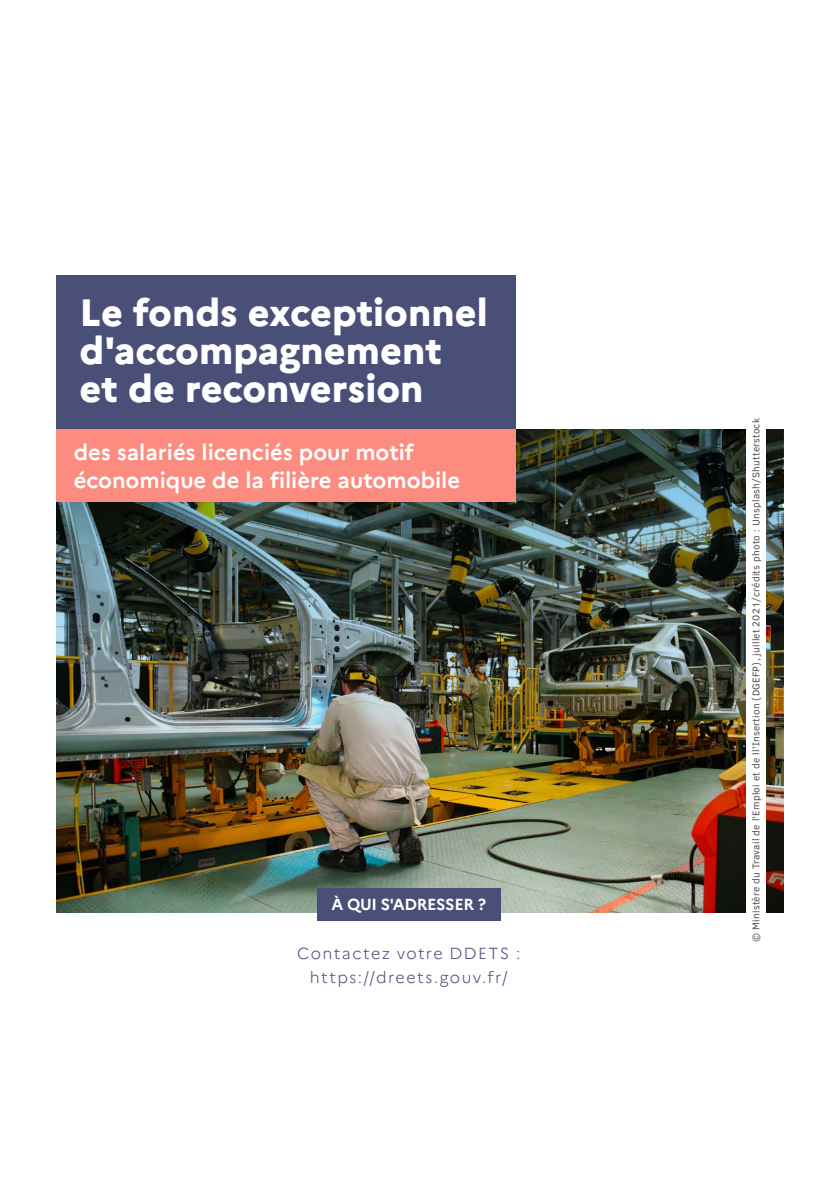
<style>
.page{position:relative;width:840px;height:1191px;background:#fff}
.page>*{position:absolute;margin:0;border:0;box-sizing:border-box;transform-origin:0 0}
.t1{font:800 38px/38px "Marianne";color:#fff}
.t2{font:700 22px/28px "Marianne";color:#fff}
.t3{font:300 16px "Marianne";letter-spacing:.09em;color:#4a4f78}
.t4{font:700 16px "Marianne";letter-spacing:-.02em;color:#fff}
.t5{font:10px "Clear Sans";letter-spacing:.02em;color:#505052}
</style>
<div class="page">
<img style="left:57px;top:823px;width:725px;height:89px">
<img style="left:57px;top:430px;width:725px;height:393px">
<div style="left:317px;top:888px;width:183px;height:32px;background:#4a4f78"></div>
<div style="left:746px;top:369px;width:19px;height:578px;background:#fff"></div>
<div style="left:57px;top:275px;width:459px;height:155px;background:#4a4f78"></div>
<div style="left:57px;top:430px;width:459px;height:72px;background:#fc8c80"></div>
<p class="t1" style="left:79px;top:293px;width:409px">Le fonds exceptionnel</p>
<p class="t1" style="left:79px;top:331px;width:364px">d'accompagnement et de reconversion</p>
<p class="t2" style="left:74px;top:438px;width:388px">des salariés licenciés pour motif économique de la filière automobile</p>
<p class="t4" style="left:331px;top:895px;width:156px">À QUI S'ADRESSER ?</p>
<p class="t3" style="left:297px;top:944px;width:224px">Contactez votre DDETS :</p>
<p class="t3" style="left:310px;top:968px;width:199px">https://dreets.gouv.fr/</p>
<p class="t5" style="left:749px;top:941px;width:525px;rotate:-90deg">© Ministère du Travail de l'Emploi et de ll'Insertion (DGEFP), juillet 2021/crédits photo : Unsplash/Shutterstock</p>
</div>
